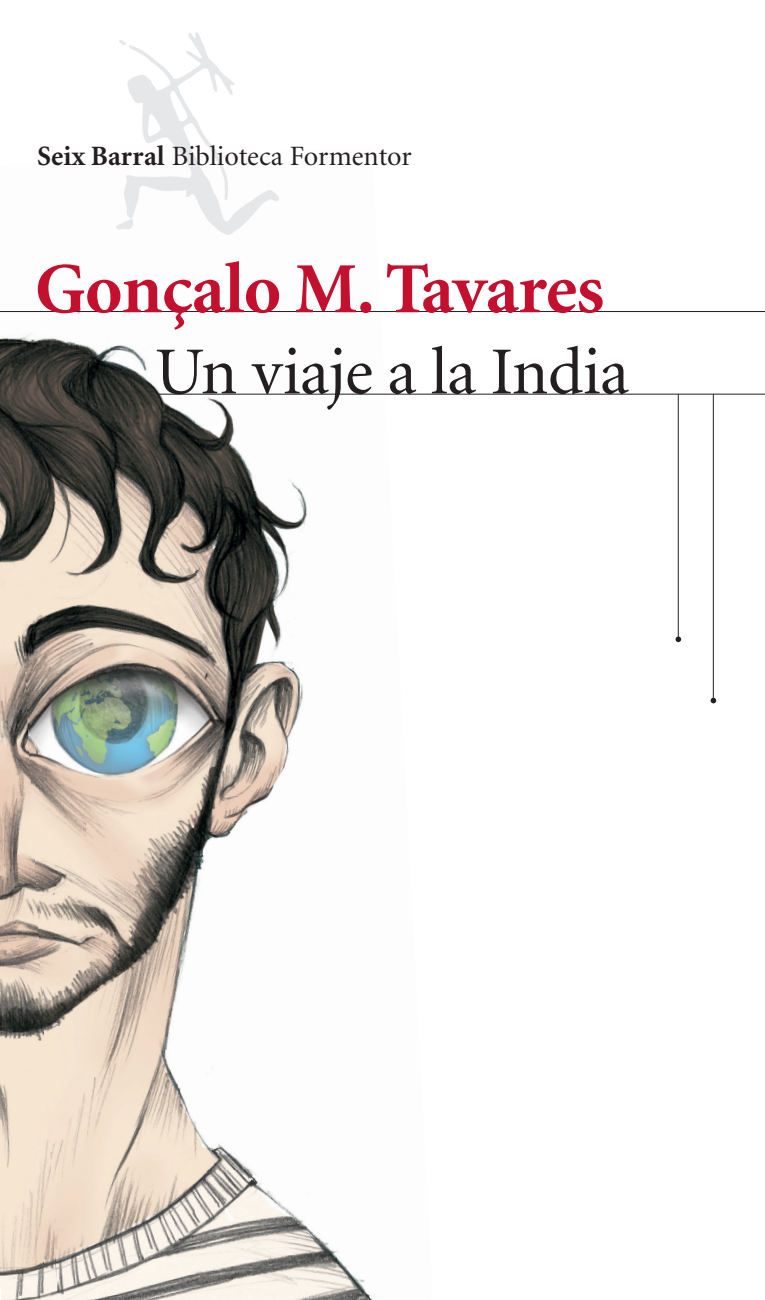
<style>
.page{position:relative;width:765px;height:1300px;background:#fff}
.page>*{position:absolute;margin:0;border:0;box-sizing:border-box;transform-origin:0 0}
.t1{font:700 72px "Minion";letter-spacing:-.01em;color:#c3102f}
.t2{font:67.2px "Minion";letter-spacing:-.01em;color:#231f20}
.t3{font:28px "Minion";color:#231f20}
.s1{font-weight:700}
</style>
<div class="page">
<img style="left:63px;top:197px;width:328px;height:287px">
<img style="left:0;top:312px;width:63px;height:987px">
<img style="left:16px;top:484px;width:292px;height:358px">
<img style="left:34px;top:822px;width:274px;height:358px">
<img style="left:52px;top:1159px;width:320px;height:140px">
<hr style="left:0;top:311px;width:765px;height:1px;background:#231f20">
<img style="left:115px;top:32px;width:163px;height:202px">
<hr style="left:158px;top:394px;width:607px;height:1px;background:#231f20">
<hr style="left:678px;top:394px;width:1px;height:243px;background:#231f20">
<svg style="left:675px;top:636px;width:6px;height:6px"></svg>
<hr style="left:713px;top:394px;width:1px;height:304px;background:#231f20">
<svg style="left:710px;top:697px;width:6px;height:6px"></svg>
<p class="t3" style="left:37px;top:145px;width:376px"><span class="s1">Seix Barral</span> Biblioteca Formentor</p>
<h1 class="t1" style="left:35px;top:261px;width:571px">Gonçalo M. Tavares</h1>
<h2 class="t2" style="left:155px;top:346px;width:475px">Un viaje a la India</h2>
</div>
